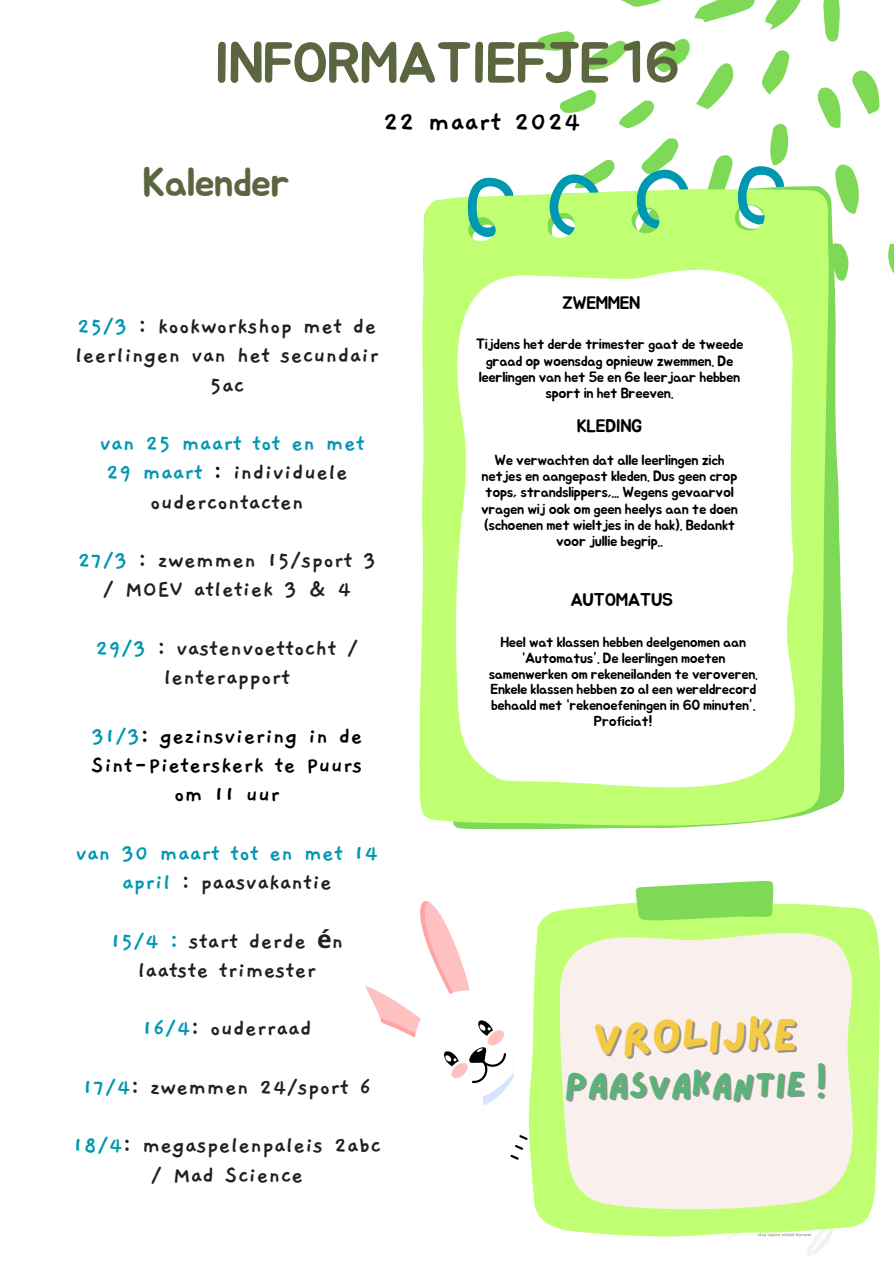
<style>
.page{position:relative;width:894px;height:1264px;background:#fff}
.page>*{position:absolute;margin:0;border:0;box-sizing:border-box;transform-origin:0 0}
.t1{font:57px "Jua";letter-spacing:-.025em;color:#5b6640}
.t2{font:46.2px "Lazydog";color:#f4ca44}
.t3{font:40.5px "Jua";letter-spacing:-.025em;color:#5b6640}
.t4{font:35.7px "Lazydog";color:#59b379}
.t5{font:700 30px "Gaegu";letter-spacing:.01em;color:#000}
.t6{font:700 24.6px/29.2px "Gaegu";letter-spacing:.01em;color:#231f20;text-align:center}
.t7{font:700 24.6px/29.2px "Gaegu";letter-spacing:.01em;color:#0097b2;text-align:center}
.t8{font:700 24.6px/29.2px "Gaegu";letter-spacing:.01em;color:#000;text-align:center}
.t9{font:18px "Jua";letter-spacing:-.025em;color:#000}
.t10{font:14.7px/16px "Jua";letter-spacing:-.025em;color:#000;text-align:center}
.t11{font:14.4px/15.6px "Jua";letter-spacing:-.025em;color:#000;text-align:center}
.s1{color:#0097b2}
.s2{color:#000}
.s3{color:#231f20}
.s4{font-family:"Noto Sans"}
</style>
<div class="page">
<svg style="left:855px;top:175px;width:4px;height:39px"></svg>
<svg style="left:852px;top:70px;width:28px;height:45px"></svg>
<svg style="left:823px;top:0;width:17px;height:42px"></svg>
<svg style="left:817px;top:87px;width:24px;height:41px"></svg>
<svg style="left:888px;top:243px;width:5px;height:29px"></svg>
<svg style="left:489px;top:164px;width:366px;height:666px"></svg>
<svg style="left:419px;top:183px;width:412px;height:646px;fill:#c1ff72"></svg>
<svg style="left:466px;top:176px;width:47px;height:59px"></svg>
<svg style="left:535px;top:0;width:269px;height:235px"></svg>
<svg style="left:432px;top:235px;width:382px;height:560px"></svg>
<img style="left:728px;top:1236px;width:102px;height:19px">
<svg style="left:528px;top:902px;width:351px;height:334px;fill:#c1ff72"></svg>
<svg style="left:635px;top:880px;width:138px;height:38px"></svg>
<svg style="left:558px;top:918px;width:301px;height:293px;fill:#f9efed"></svg>
<svg style="left:365px;top:901px;width:163px;height:259px"></svg>
<h1 class="t1" style="left:214px;top:37px;width:467px">INFORMATIEFJE 16</h1>
<h4 class="t3" style="left:142px;top:164px;width:149px">Kalender</h4>
<p class="t5" style="left:383px;top:107px;width:198px">22 maart 2024</p>
<h5 class="t6" style="left:75px;top:312px;width:305px"><span class="s1">25/3</span> : kookworkshop met de leerlingen van het secundair<br>5ac</h5>
<h5 class="t7" style="left:100px;top:429px;width:266px">van 25 maart tot en met<br>29 maart <span class="s2">:</span> <span class="s3">individuele oudercontacten</span></h5>
<h5 class="t6" style="left:78px;top:546px;width:300px"><span class="s1">27/3</span> : zwemmen 15/sport 3 / MOEV atletiek 3 &amp; 4</h5>
<h5 class="t6" style="left:95px;top:634px;width:264px"><span class="s1">29/3</span> : vastenvoettocht / lenterapport</h5>
<h5 class="t8" style="left:91px;top:721px;width:273px"><span class="s1">31/3</span>: gezinsviering in de<br>Sint-Pieterskerk te Puurs om 11 uur</h5>
<h5 class="t7" style="left:76px;top:838px;width:304px">van 30 maart tot en met 14 april <span class="s3">: paasvakantie</span></h5>
<h5 class="t6" style="left:110px;top:926px;width:234px"><span class="s1">15/4 :</span> start derde <span class="s4">é</span>n laatste trimester</h5>
<h5 class="t6" style="left:142px;top:1014px;width:171px"><span class="s1">16/4</span>: ouderraad</h5>
<h5 class="t6" style="left:82px;top:1072px;width:290px"><span class="s1">17/4</span>: zwemmen 24/sport 6</h5>
<p class="t6" style="left:73px;top:1131px;width:309px"><span class="s1">18/4</span>: megaspelenpaleis 2abc / Mad Science</p>
<h6 class="t9" style="left:562px;top:295px;width:80px">ZWEMMEN</h6>
<p class="t10" style="left:475px;top:337px;width:269px">Tijdens het derde trimester gaat de tweede graad op woensdag opnieuw zwemmen. De leerlingen van het 5e en 6e leerjaar hebben</p>
<h6 class="t10" style="left:545px;top:385px;width:130px">sport in het Breeven.</h6>
<p class="t9" style="left:576px;top:417px;width:67px">KLEDING</p>
<h3 class="t10" style="left:481px;top:453px;width:258px">We verwachten dat alle leerlingen zich netjes en aangepast kleden. Dus geen crop tops, strandslippers,... Wegens gevaarvol vragen wij ook om geen heelys aan te doen</h3>
<h5 class="t10" style="left:483px;top:517px;width:253px">(schoenen met wieltjes in de hak). Bedankt voor jullie begrip..</h5>
<p class="t9" style="left:570px;top:592px;width:104px">AUTOMATUS</p>
<p class="t11" style="left:488px;top:635px;width:271px">Heel wat klassen hebben deelgenomen aan “Automatus”. De leerlingen moeten samenwerken om rekeneilanden te veroveren.<br>Enkele klassen hebben zo al een wereldrecord</p>
<h6 class="t11" style="left:491px;top:697px;width:266px">behaald met “rekenoefeningen in 60 minuten”.<br>Proficiat!</h6>
<h2 class="t2" style="left:592px;top:1013px;width:206px">VROLIJKE</h2>
<h3 class="t4" style="left:564px;top:1067px;width:263px">PAASVAKANTIE !</h3>
</div>
